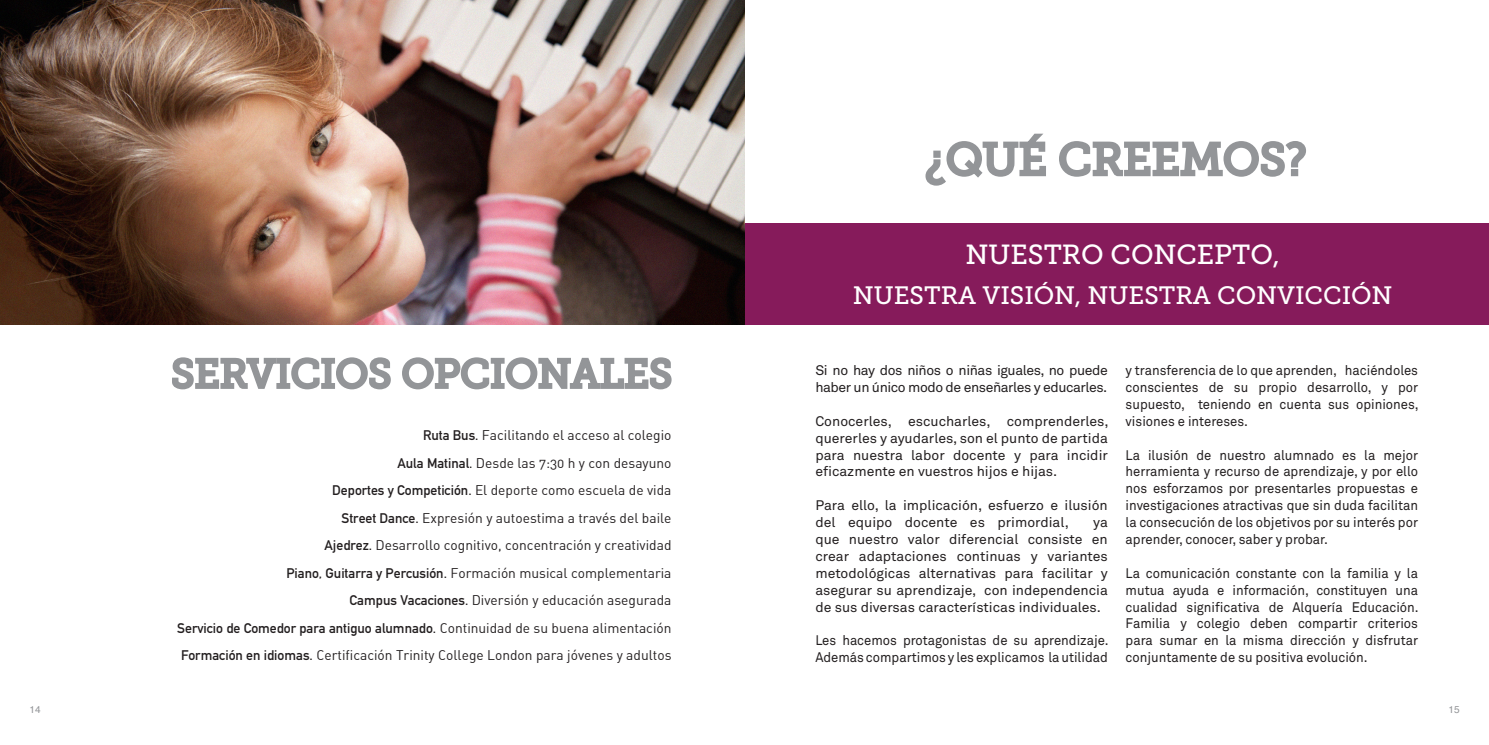
<style>
.page{position:relative;width:1489px;height:745px;background:#fff}
.page>*{position:absolute;margin:0;border:0;box-sizing:border-box;transform-origin:0 0}
.t1{font:45px "Museo Slab 500";color:#939598}
.t2{font:40px "Museo Slab 500";color:#939598}
.masa_de_texto{font:27.5px "Museo Slab 500";color:#fff}
.masa_de_texto-2{font:25px "Museo Slab 500";color:#fff}
.masa_de_texto-3{font:13.75px/16.9px "Akkurat Pro";color:#231f20;text-align:justify;scale:.95 1}
.masa_de_texto-4{font:13.75px/27.5px "DIN Alternate";color:#231f20;text-align:right}
.masa_de_texto-5{font:13.75px/16.9px "Akkurat Pro";color:#231f20;text-align:justify}
.masa_de_texto-6{font:13.75px/16.9px "Akkurat Pro";letter-spacing:-.03em;color:#231f20}
.t3{font:10px "Helvetica";color:#939598}
.s1{font-weight:700}
</style>
<div class="page">
<div style="left:744px;top:223px;width:744px;height:101px;background:#861b5b"></div>
<svg style="left:925px;top:133px;width:121px;height:53px"></svg>
<svg style="left:1059px;top:141px;width:247px;height:36px"></svg>
<svg style="left:172px;top:357px;width:219px;height:33px"></svg>
<svg style="left:402px;top:357px;width:270px;height:33px"></svg>
<img style="left:0;top:0;width:744px;height:324px">
<p class="t1" style="left:924px;top:134px;width:383px">¿QUÉ CREEMOS?</p>
<p class="masa_de_texto" style="left:965px;top:239px;width:316px">NUESTRO CONCEPTO,</p>
<p class="masa_de_texto-2" style="left:852px;top:281px;width:541px">NUESTRA VISIÓN, NUESTRA CONVICCIÓN</p>
<p class="t2" style="left:171px;top:351px;width:502px">SERVICIOS OPCIONALES</p>
<p class="masa_de_texto-6" style="left:815px;top:362px;width:294px">Si no hay dos niños o niñas iguales, no puede haber un único modo de enseñarles y educarles.</p>
<p class="masa_de_texto-5" style="left:815px;top:412px;width:295px">Conocerles, escucharles, comprenderles, quererles y ayudarles, son el punto de partida para nuestra labor docente y para incidir eficazmente en vuestros hijos e hijas.</p>
<p class="masa_de_texto-5" style="left:815px;top:497px;width:294px">Para ello, la implicación, esfuerzo e ilusión del equipo docente es primordial,</p>
<p class="masa_de_texto-4" style="left:177px;top:421px;width:496px"><span class="s1">Ruta Bus.</span> Facilitando el acceso al colegio<br><span class="s1">Aula Matinal.</span> Desde las 7:30 h y con desayuno<br><span class="s1">Deportes y Competición.</span> El deporte como escuela de vida<br><span class="s1">Street Dance.</span> Expresión y autoestima a través del baile<br><span class="s1">Ajedrez.</span> Desarrollo cognitivo, concentración y creatividad<br><span class="s1">Piano, Guitarra y Percusión.</span> Formación musical complementaria<br><span class="s1">Campus Vacaciones.</span> Diversión y educación asegurada<br><span class="s1">Servicio de Comedor para antiguo alumnado.</span> Continuidad de su buena alimentación <span class="s1">Formación en idiomas.</span> Certificación Trinity College London para jóvenes y adultos</p>
<p class="masa_de_texto-5" style="left:815px;top:514px;width:294px;text-indent:278px">ya que nuestro valor diferencial consiste en crear adaptaciones continuas y variantes metodológicas alternativas para facilitar y asegurar su aprendizaje, con independencia de sus diversas características individuales.</p>
<p class="masa_de_texto-3" style="left:815px;top:632px;width:310px">Les hacemos protagonistas de su aprendizaje.<br>Además compartimos y les explicamos la utilidad</p>
<p class="masa_de_texto-3" style="left:1125px;top:362px;width:310px">y transferencia de lo que aprenden, haciéndoles conscientes de su propio desarrollo, y por supuesto, teniendo en cuenta sus opiniones, visiones e intereses.</p>
<p class="masa_de_texto-3" style="left:1125px;top:446px;width:309px">La ilusión de nuestro alumnado es la mejor herramienta y recurso de aprendizaje, y por ello nos esforzamos por presentarles propuestas e investigaciones atractivas que sin duda facilitan la consecución de los objetivos por su interés por aprender, conocer, saber y probar.</p>
<p class="masa_de_texto-3" style="left:1125px;top:564px;width:310px">La comunicación constante con la familia y la mutua ayuda e información, constituyen una cualidad significativa de Alquería Educación.<br>Familia y colegio deben compartir criterios para sumar en la misma dirección y disfrutar conjuntamente de su positiva evolución.</p>
<p class="t3" style="left:30px;top:701px;width:13px">14</p>
<p class="t3" style="left:1448px;top:701px;width:13px">15</p>
</div>
